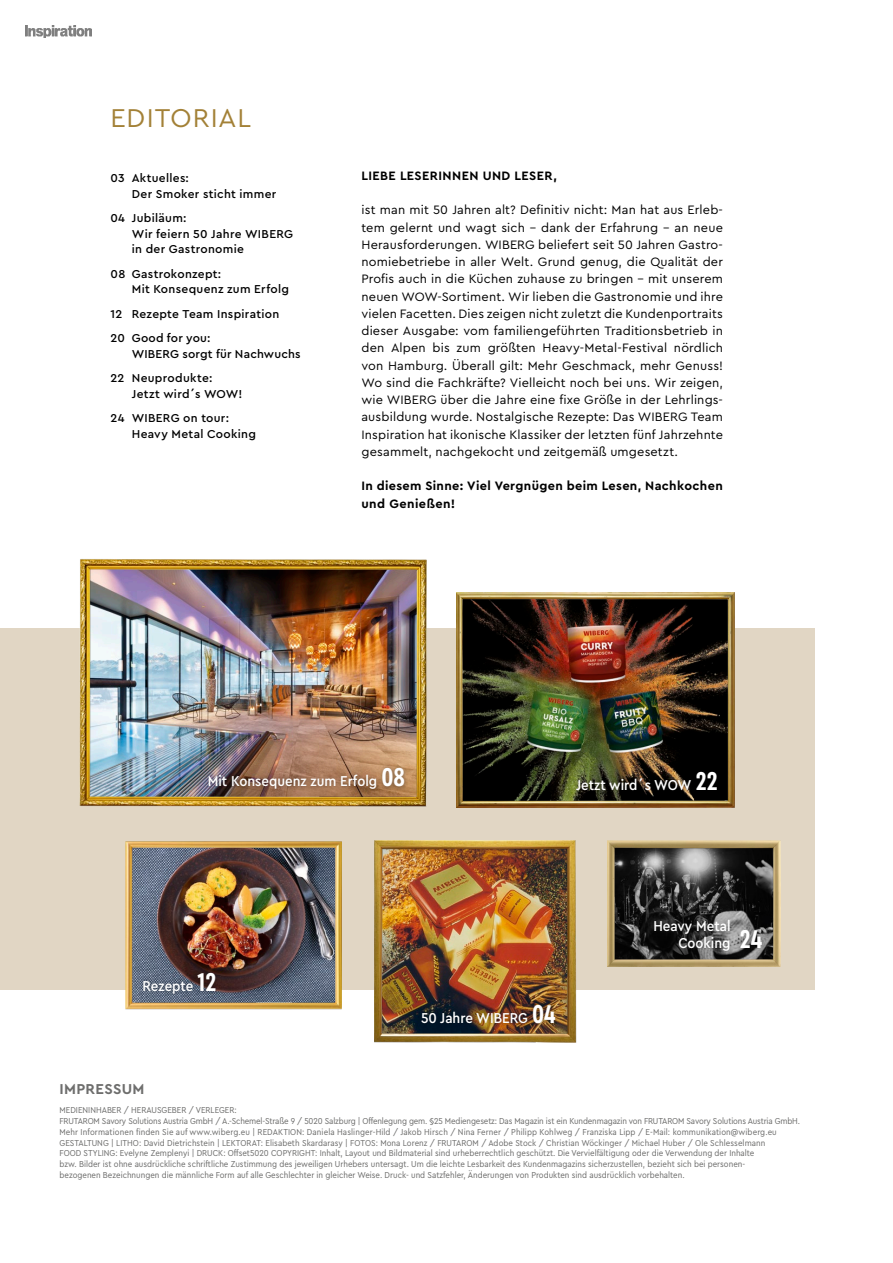
<style>
.page{position:relative;width:893px;height:1263px;background:#fff}
.page>*{position:absolute;margin:0;border:0;box-sizing:border-box;transform-origin:0 0}
.t1{font:27px "Cera Pro";letter-spacing:.035em;color:#a38137}
.t2{font:700 27px "Cera Condensed Pro";color:#fff}
.t3{font:500 15px/16.5px "Cera Compact Pro";color:#fff;text-align:right}
.t4{font:700 15px "Cera Pro";letter-spacing:.02em;color:#6e6e6d}
.t5{font:12.75px/17.2px "Cera Pro";letter-spacing:.015em;color:#000;text-align:justify}
.t6{font:700 12.75px/17.2px "Cera Pro";letter-spacing:.03em;color:#000}
.t7{font:500 12px/15.8px "Cera Pro";letter-spacing:.025em;color:#000}
.t8{font:9px/10.8px "Cera Compact Pro";color:#6e6e6d}
.s1{font-family:"Cera Condensed Pro";font-weight:700;font-size:27px}
</style>
<div class="page">
<div style="left:0;top:628px;width:815px;height:362px;background:#e1d6c4"></div>
<img style="left:375px;top:840px;width:201px;height:202px">
<img style="left:607px;top:840px;width:174px;height:127px">
<img style="left:456px;top:593px;width:279px;height:214px">
<img style="left:80px;top:559px;width:346px;height:247px">
<img style="left:126px;top:841px;width:215px;height:168px">
<div style="left:205px;top:764px;width:204px;height:29px;background:#000;opacity:.4"></div>
<div style="left:139px;top:969px;width:81px;height:29px;background:#000;opacity:.4"></div>
<div style="left:417px;top:1000px;width:143px;height:28px;background:#000;opacity:.4"></div>
<div style="left:572px;top:767px;width:149px;height:27px;background:#000;opacity:.4"></div>
<div style="left:650px;top:915px;width:84px;height:40px;background:#000;opacity:.4"></div>
<img style="left:25px;top:26px;width:67px;height:12px">
<h1 class="t1" style="left:111px;top:100px;width:142px">EDITORIAL</h1>
<h3 class="t7" style="left:132px;top:169px;width:146px;text-indent:-21px">03 Aktuelles:<br>Der Smoker sticht immer</h3>
<h3 class="t7" style="left:132px;top:209px;width:163px;text-indent:-21px">04 Jubiläum:<br>Wir feiern 50 Jahre WIBERG in der Gastronomie</h3>
<h3 class="t7" style="left:132px;top:265px;width:159px;text-indent:-21px">08 Gastrokonzept:<br>Mit Konsequenz zum Erfolg</h3>
<h3 class="t7" style="left:111px;top:301px;width:170px;line-height:24.3px">12 Rezepte Team Inspiration<br>20 Good for you:</h3>
<h3 class="t7" style="left:111px;top:341px;width:192px;line-height:24.3px;text-indent:21px">WIBERG sorgt für Nachwuchs<br>22 Neuprodukte:</h3>
<h3 class="t7" style="left:111px;top:381px;width:133px;line-height:24.3px;text-indent:21px">Jetzt wird´s WOW!<br>24 WIBERG on tour:</h3>
<h3 class="t7" style="left:132px;top:425px;width:126px">Heavy Metal Cooking</h3>
<h3 class="t6" style="left:361px;top:166px;width:197px">LIEBE LESERINNEN UND LESER,</h3>
<p class="t5" style="left:361px;top:201px;width:363px">ist man mit 50 Jahren alt? Definitiv nicht: Man hat aus Erleb&shy;tem gelernt und wagt sich – dank der Erfahrung – an neue Herausforderungen. WIBERG beliefert seit 50 Jahren Gastro&shy;nomiebetriebe in aller Welt. Grund genug, die Qualität der Profis auch in die Küchen zuhause zu bringen – mit unserem neuen WOW-Sortiment. Wir lieben die Gastronomie und ihre vielen Facetten. Dies zeigen nicht zuletzt die Kundenportraits dieser Ausgabe: vom familiengeführten Traditionsbetrieb in den Alpen bis zum größten Heavy-Metal-Festival nördlich von Hamburg. Überall gilt: Mehr Geschmack, mehr Genuss!<br>Wo sind die Fachkräfte? Vielleicht noch bei uns. Wir zeigen, wie WIBERG über die Jahre eine fixe Größe in der Lehrlings&shy;ausbildung wurde. Nostalgische Rezepte: Das WIBERG Team Inspiration hat ikonische Klassiker der letzten fünf Jahrzehnte gesammelt, nachgekocht und zeitgemäß umgesetzt.</p>
<h3 class="t6" style="left:361px;top:477px;width:363px">In diesem Sinne: Viel Vergnügen beim Lesen, Nachkochen und Genießen!</h3>
<h2 class="t3" style="left:208px;top:772px;width:199px">Mit Konsequenz zum Erfolg <span class="s1">08</span></h2>
<h2 class="t3" style="left:576px;top:775px;width:143px">Jetzt wird´s WOW <span class="s1">22</span></h2>
<h2 class="t3" style="left:143px;top:977px;width:75px">Rezepte <span class="s1">12</span></h2>
<h2 class="t3" style="left:421px;top:1009px;width:136px">50 Jahre WIBERG <span class="s1">04</span></h2>
<h2 class="t3" style="left:653px;top:917px;width:79px">Heavy Metal<br>Cooking</h2>
<h1 class="t2" style="left:740px;top:921px;width:24px">24</h1>
<h2 class="t4" style="left:60px;top:1079px;width:86px">IMPRESSUM</h2>
<p class="t8" style="left:60px;top:1104px;width:742px">MEDIENINHABER / HERAUSGEBER / VERLEGER:<br>FRUTAROM Savory Solutions Austria GmbH / A.-Schemel-Straße 9 / 5020 Salzburg | Offenlegung gem. §25 Mediengesetz: Das Magazin ist ein Kundenmagazin von FRUTAROM Savory Solutions Austria GmbH.<br>Mehr Informationen finden Sie auf www.wiberg.eu | REDAKTION: Daniela Haslinger-Hild / Jakob Hirsch / Nina Ferner / Philipp Kohlweg / Franziska Lipp / E-Mail: kommunikation@wiberg.eu GESTALTUNG | LITHO: David Dietrichstein | LEKTORAT: Elisabeth Skardarasy | FOTOS: Mona Lorenz / FRUTAROM / Adobe Stock / Christian Wöckinger / Michael Huber / Ole Schlesselmann<br>FOOD STYLING: Evelyne Zemplenyi | DRUCK: Offset5020 COPYRIGHT: Inhalt, Layout und Bildmaterial sind urheberrechtlich geschützt. Die Vervielfältigung oder die Verwendung der Inhalte<br>bzw. Bilder ist ohne ausdrückliche schriftliche Zustimmung des jeweiligen Urhebers untersagt. Um die leichte Lesbarkeit des Kundenmagazins sicherzustellen, bezieht sich bei personen-<br>bezogenen Bezeichnungen die männliche Form auf alle Geschlechter in gleicher Weise. Druck- und Satzfehler, Änderungen von Produkten sind ausdrücklich vorbehalten.</p>
</div>
